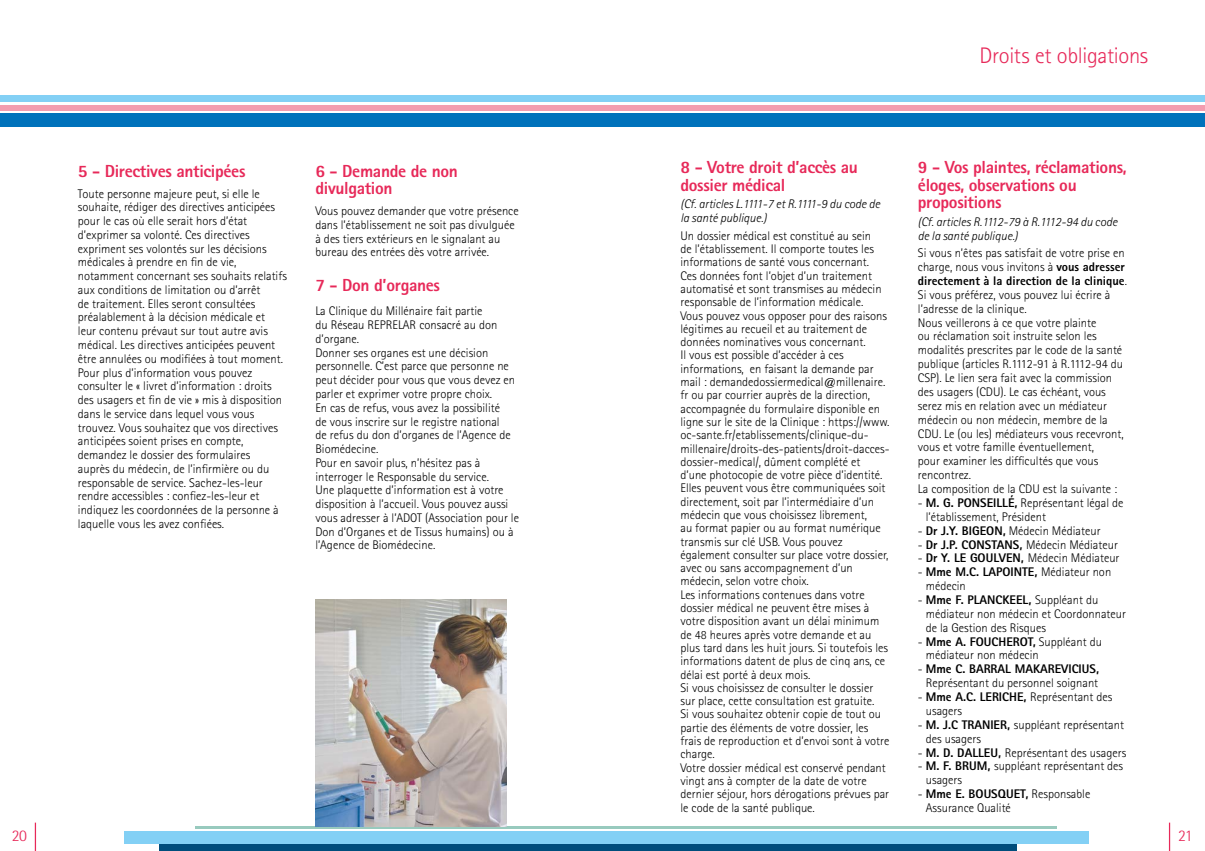
<style>
.page{position:relative;width:1205px;height:851px;background:#fff}
.page>*{position:absolute;margin:0;border:0;box-sizing:border-box;transform-origin:0 0}
.t1{font:300 22.5px "Rotis Sans Serif";letter-spacing:-.01em;color:#e72959}
.t2{font:800 17.5px/17.6px "Rotis Sans Serif";letter-spacing:-.02em;color:#e72959}
.t3{font:300 16.25px "Rotis Semi Sans";color:#e72959}
.t4{font:300 12.5px/13.8px "Rotis Sans Serif";color:#000}
.t5{font:italic 300 12.5px/13.9px "Rotis Sans Serif";color:#000}
.s1{font-weight:800}
</style>
<div class="page">
<svg style="left:35px;top:822px;width:1px;height:28px"></svg>
<svg style="left:1169px;top:822px;width:1px;height:28px"></svg>
<div style="left:159px;top:843px;width:858px;height:7px;background:#004d7c"></div>
<hr style="left:195px;top:826px;width:861px;height:2px;background:#98cabe">
<div style="left:124px;top:831px;width:964px;height:12px;background:#83d0f5"></div>
<div style="left:0;top:96px;width:1205px;height:6px;background:#83d0f5"></div>
<div style="left:0;top:105px;width:1205px;height:5px;background:#f39db0"></div>
<div style="left:0;top:113px;width:1205px;height:14px;background:#0072bb"></div>
<img style="left:315px;top:599px;width:191px;height:227px">
<h2 class="t2" style="left:78px;top:162px;width:169px">5 - Directives anticipées</h2>
<p class="t4" style="left:78px;top:186px;width:210px">Toute personne majeure peut, si elle le souhaite, rédiger des directives anticipées pour le cas où elle serait hors d’état d’exprimer sa volonté. Ces directives expriment ses volontés sur les décisions médicales à prendre en fin de vie, notamment concernant ses souhaits relatifs aux conditions de limitation ou d’arrêt<br>de traitement. Elles seront consultées préalablement à la décision médicale et<br>leur contenu prévaut sur tout autre avis médical. Les directives anticipées peuvent être annulées ou modifiées à tout moment.<br>Pour plus d’information vous pouvez consulter le « livret d’information : droits des usagers et fin de vie » mis à disposition dans le service dans lequel vous vous trouvez. Vous souhaitez que vos directives anticipées soient prises en compte, demandez le dossier des formulaires<br>auprès du médecin, de l’infirmière ou du responsable de service. Sachez-les-leur rendre accessibles : confiez-les-leur et indiquez les coordonnées de la personne à laquelle vous les avez confiées.</p>
<h2 class="t2" style="left:315px;top:162px;width:144px">6 - Demande de non divulgation</h2>
<p class="t4" style="left:315px;top:204px;width:205px">Vous pouvez demander que votre présence dans l’établissement ne soit pas divulguée à des tiers extérieurs en le signalant au bureau des entrées dès votre arrivée.</p>
<h2 class="t2" style="left:315px;top:276px;width:126px">7 - Don d’organes</h2>
<p class="t4" style="left:315px;top:304px;width:205px">La Clinique du Millénaire fait partie<br>du Réseau REPRELAR consacré au don d’organe.<br>Donner ses organes est une décision personnelle. C’est parce que personne ne peut décider pour vous que vous devez en parler et exprimer votre propre choix.<br>En cas de refus, vous avez la possibilité<br>de vous inscrire sur le registre national<br>de refus du don d’organes de l’Agence de Biomédecine.<br>Pour en savoir plus, n’hésitez pas à interroger le Responsable du service.<br>Une plaquette d’information est à votre disposition à l’accueil. Vous pouvez aussi vous adresser à l’ADOT (Association pour le Don d’Organes et de Tissus humains) ou à l’Agence de Biomédecine.</p>
<h1 class="t1" style="left:979px;top:43px;width:170px">Droits et obligations</h1>
<h2 class="t2" style="left:680px;top:158px;width:179px">8 - Votre droit d’accès au dossier médical</h2>
<p class="t5" style="left:680px;top:197px;width:201px">(Cf. articles L.1111-7 et R.1111-9 du code de la santé publique.)</p>
<p class="t4" style="left:680px;top:229px;width:211px;line-height:13.2px">Un dossier médical est constitué au sein<br>de l’établissement. Il comporte toutes les informations de santé vous concernant.<br>Ces données font l’objet d’un traitement automatisé et sont transmises au médecin responsable de l’information médicale.<br>Vous pouvez vous opposer pour des raisons légitimes au recueil et au traitement de données nominatives vous concernant.<br>Il vous est possible d’accéder à ces informations, en faisant la demande par mail : demandedossiermedical@millenaire. fr ou par courrier auprès de la direction, accompagnée du formulaire disponible en ligne sur le site de la Clinique : https://www. oc-sante.fr/etablissements/clinique-du&shy;millenaire/droits-des-patients/droit-dacces&shy;dossier-medical/, dûment complété et<br>d’une photocopie de votre pièce d’identité.<br>Elles peuvent vous être communiquées soit directement, soit par l’intermédiaire d’un médecin que vous choisissez librement,<br>au format papier ou au format numérique transmis sur clé USB. Vous pouvez également consulter sur place votre dossier, avec ou sans accompagnement d’un médecin, selon votre choix.<br>Les informations contenues dans votre dossier médical ne peuvent être mises à votre disposition avant un délai minimum de 48 heures après votre demande et au plus tard dans les huit jours. Si toutefois les informations datent de plus de cinq ans, ce délai est porté à deux mois.<br>Si vous choisissez de consulter le dossier sur place, cette consultation est gratuite.<br>Si vous souhaitez obtenir copie de tout ou partie des éléments de votre dossier, les frais de reproduction et d’envoi sont à votre charge.<br>Votre dossier médical est conservé pendant vingt ans à compter de la date de votre dernier séjour, hors dérogations prévues par le code de la santé publique.</p>
<h2 class="t2" style="left:918px;top:158px;width:210px">9 - Vos plaintes, réclamations, éloges, observations ou propositions</h2>
<p class="t5" style="left:918px;top:215px;width:201px">(Cf. articles R.1112-79 à R.1112-94 du code de la santé publique.)</p>
<p class="t4" style="left:918px;top:246px;width:211px">Si vous n’êtes pas satisfait de votre prise en charge, nous vous invitons à <span class="s1">vous adresser directement à la direction de la clinique</span>.<br>Si vous préférez, vous pouvez lui écrire à l’adresse de la clinique.<br>Nous veillerons à ce que votre plainte<br>ou réclamation soit instruite selon les modalités prescrites par le code de la santé publique (articles R.1112-91 à R.1112-94 du CSP). Le lien sera fait avec la commission des usagers (CDU). Le cas échéant, vous serez mis en relation avec un médiateur médecin ou non médecin, membre de la CDU. Le (ou les) médiateurs vous recevront, vous et votre famille éventuellement,<br>pour examiner les difficultés que vous rencontrez.<br>La composition de la CDU est la suivante :</p>
<p class="t4" style="left:926px;top:495px;width:199px;text-indent:-8px">- <span class="s1">M. G. PONSEILLÉ,</span> Représentant légal de l’établissement, Président</p>
<p class="t4" style="left:918px;top:523px;width:184px">- <span class="s1">Dr J.Y. BIGEON,</span> Médecin Médiateur</p>
<p class="t4" style="left:918px;top:537px;width:202px">- <span class="s1">Dr J.P. CONSTANS,</span> Médecin Médiateur</p>
<p class="t4" style="left:918px;top:551px;width:203px">- <span class="s1">Dr Y. LE GOULVEN,</span> Médecin Médiateur</p>
<p class="t4" style="left:926px;top:565px;width:187px;text-indent:-8px">- <span class="s1">Mme M.C. LAPOINTE,</span> Médiateur non médecin</p>
<p class="t4" style="left:926px;top:592px;width:202px;text-indent:-8px">- <span class="s1">Mme F. PLANCKEEL,</span> Suppléant du médiateur non médecin et Coordonnateur de la Gestion des Risques</p>
<p class="t4" style="left:926px;top:634px;width:178px;text-indent:-8px">- <span class="s1">Mme A. FOUCHEROT,</span> Suppléant du médiateur non médecin</p>
<p class="t4" style="left:918px;top:662px;width:183px;text-align:center">- <span class="s1">Mme C. BARRAL MAKAREVICIUS,<br></span>Représentant du personnel soignant</p>
<p class="t4" style="left:926px;top:689px;width:188px;text-indent:-8px">- <span class="s1">Mme A.C. LERICHE,</span> Représentant des usagers</p>
<p class="t4" style="left:926px;top:717px;width:200px;text-indent:-8px">- <span class="s1">M. J.C TRANIER,</span> suppléant représentant des usagers</p>
<p class="t4" style="left:918px;top:745px;width:210px">- <span class="s1">M. D. DALLEU,</span> Représentant des usagers</p>
<p class="t4" style="left:926px;top:759px;width:199px;text-indent:-8px">- <span class="s1">M. F. BRUM,</span> suppléant représentant des usagers</p>
<p class="t4" style="left:926px;top:787px;width:166px;text-indent:-8px">- <span class="s1">Mme E. BOUSQUET,</span> Responsable<br>Assurance Qualité</p>
<h3 class="t3" style="left:12px;top:825px;width:17px">20</h3>
<h3 class="t3" style="left:1178px;top:825px;width:16px">21</h3>
</div>
